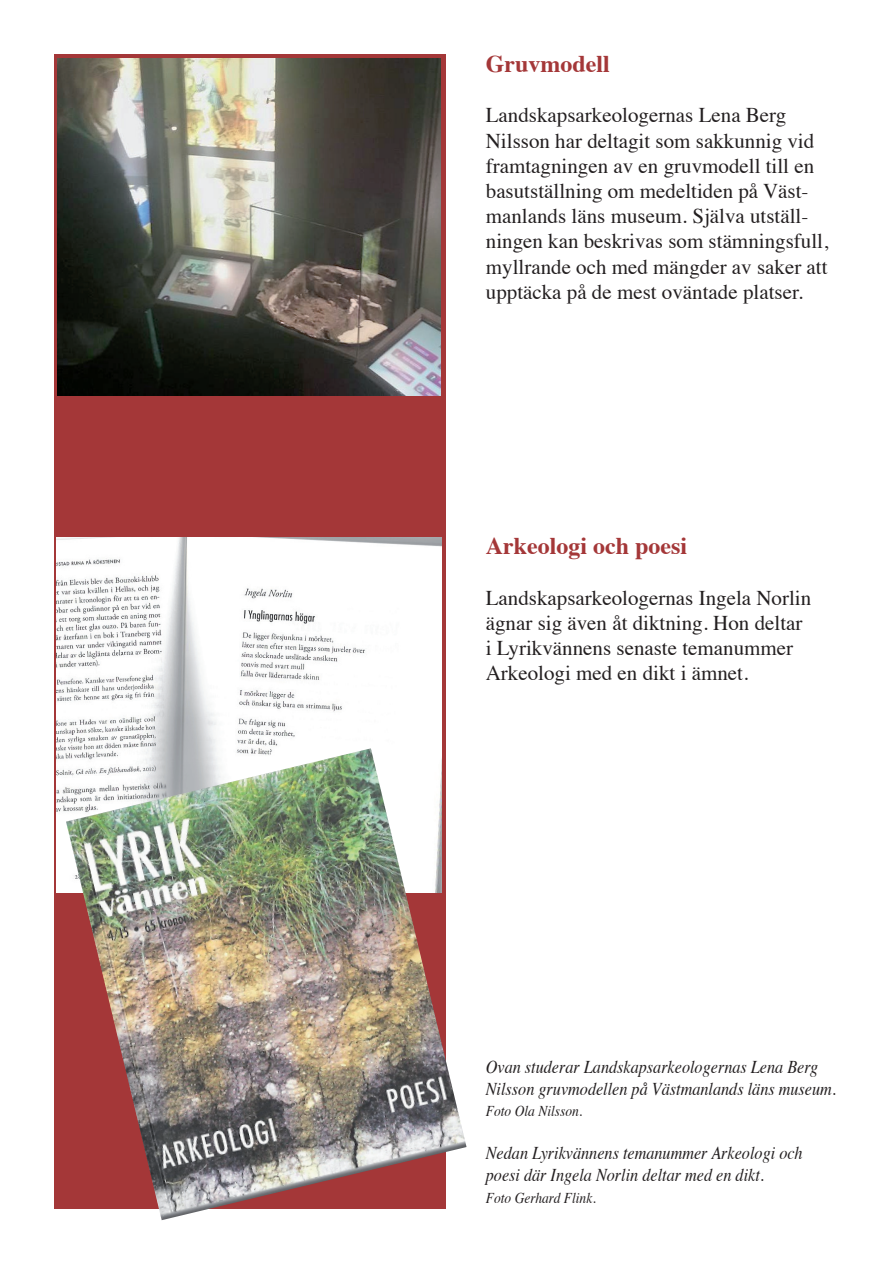
<style>
.page{position:relative;width:893px;height:1263px;background:#fff}
.page>*{position:absolute;margin:0;border:0;box-sizing:border-box;transform-origin:0 0}
.t1{font:700 24px "Times";color:#a43738}
.t2{font:21px/25.2px "Times";color:#231f20}
.t3{font:italic 18px/21.6px "Times";color:#231f20;scale:.9 1}
.t4{font:italic 15px "Times";color:#231f20;scale:.9 1}
</style>
<div class="page">
<div style="left:54px;top:54px;width:391px;height:1155px;background:#a43738"></div>
<img style="left:57px;top:58px;width:384px;height:338px">
<img style="left:56px;top:537px;width:386px;height:356px">
<img style="left:66px;top:748px;width:401px;height:472px">
<p class="t1" style="left:486px;top:41px;width:126px">Gruvmodell</p>
<p class="t2" style="left:486px;top:101px;width:344px">Landskapsarkeologernas Lena Berg Nilsson har deltagit som sakkunnig vid framtagningen av en gruvmodell till en basutställning om medeltiden på Väst&shy;manlands läns museum. Själva utställ&shy;ningen kan beskrivas som stämningsfull, myllrande och med mängder av saker att upptäcka på de mest oväntade platser.</p>
<p class="t1" style="left:486px;top:523px;width:203px">Arkeologi och poesi</p>
<p class="t2" style="left:486px;top:583px;width:327px">Landskapsarkeologernas Ingela Norlin ägnar sig även åt diktning. Hon deltar i Lyrikvännens senaste temanummer Arkeologi med en dikt i ämnet.</p>
<p class="t3" style="left:486px;top:1055px;width:390px">Ovan studerar Landskapsarkeologernas Lena Berg<br>Nilsson gruvmodellen på Västmanlands läns museum.</p>
<p class="t4" style="left:486px;top:1098px;width:109px">Foto Ola Nilsson.</p>
<p class="t3" style="left:486px;top:1141px;width:354px">Nedan Lyrikvännens temanummer Arkeologi och poesi där Ingela Norlin deltar med en dikt.</p>
<p class="t4" style="left:486px;top:1184px;width:124px">Foto Gerhard Flink.</p>
</div>
